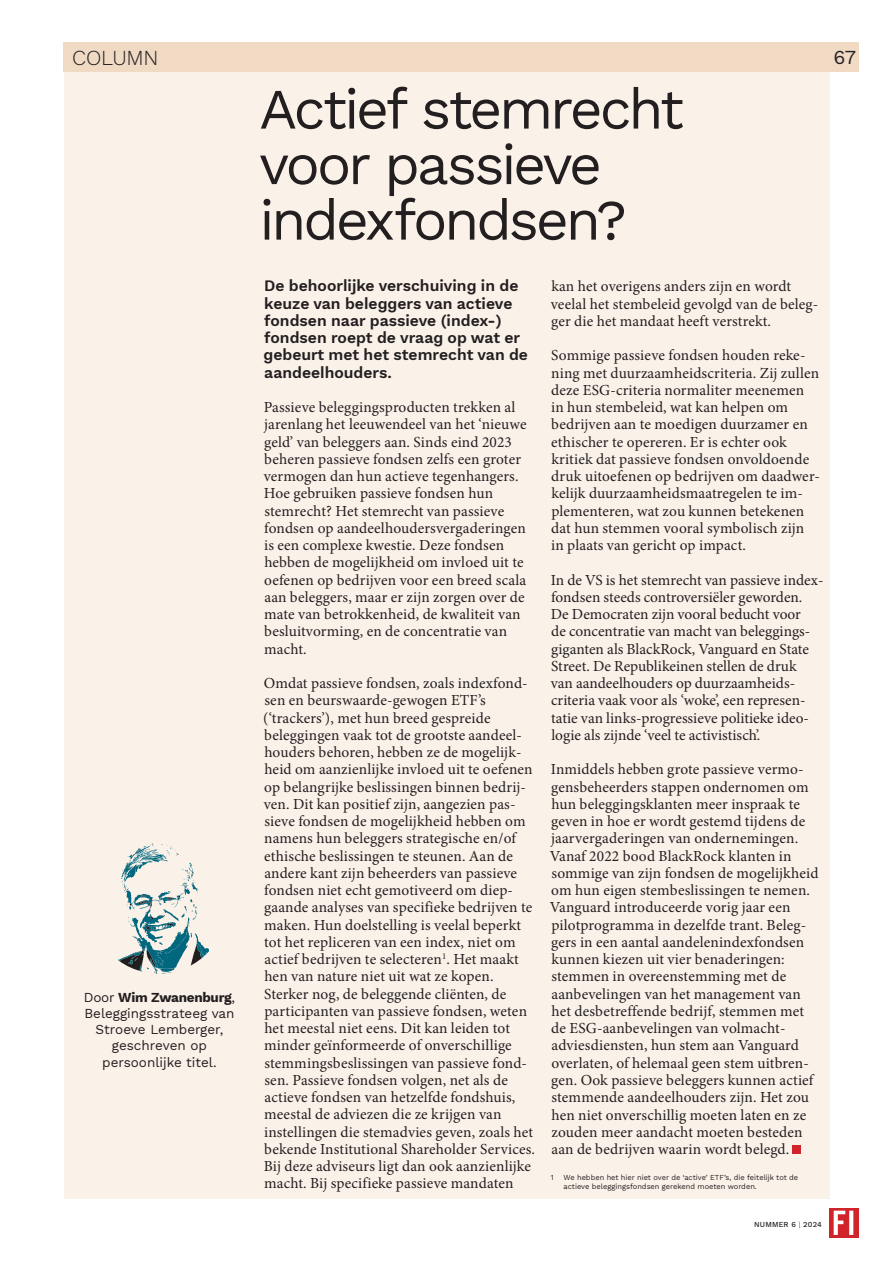
<style>
.page{position:relative;width:893px;height:1263px;background:#fff}
.page>*{position:absolute;margin:0;border:0;box-sizing:border-box;transform-origin:0 0}
.t1{font:57px/55.5px "Work Sans";letter-spacing:-.055em;color:#231f20}
.t2{font:300 21px "Work Sans";letter-spacing:-.015em;color:#231f20}
.t3{font:600 15.75px/17.2px "Work Sans";color:#231f20}
.t4{font:15.3px/17.2px "Minion Pro";letter-spacing:.01em;color:#231f20}
.t5{font:13.5px/16.2px "Work Sans";color:#231f20;text-align:center}
.t6{font:7.5px/9px "Work Sans";color:#231f20}
.t7{font:500 7.5px "Work Sans";letter-spacing:.02em;color:#231f20}
.s1{font-weight:700}
.s2{font-weight:400;color:#d1232a}
</style>
<div class="page">
<svg style="left:829px;top:1208px;width:30px;height:30px"></svg>
<svg style="left:834px;top:1210px;width:19px;height:25px"></svg>
<div style="left:64px;top:43px;width:765px;height:1155px;background:#faf1e9"></div>
<div style="left:793px;top:1145px;width:8px;height:9px;background:#d1232a"></div>
<div style="left:829px;top:43px;width:30px;height:29px;background:#f0dac4"></div>
<div style="left:64px;top:43px;width:765px;height:29px;background:#f0dac4"></div>
<svg style="left:118px;top:843px;width:91px;height:131px"></svg>
<h2 class="t2" style="left:72px;top:42px;width:88px">COLUMN</h2>
<p class="t5" style="left:84px;top:988px;width:153px">Door <span class="s1">Wim Zwanenburg</span>,<br>Beleggingsstrateeg van<br>Stroeve Lemberger, geschreven op persoonlijke titel.</p>
<h1 class="t1" style="left:259px;top:79px;width:426px">Actief stemrecht voor passieve indexfondsen?</h1>
<p class="t3" style="left:263px;top:277px;width:266px">De behoorlijke verschuiving in de keuze van beleggers van actieve fondsen naar passieve (index-) fondsen roept de vraag op wat er gebeurt met het stemrecht van de aandeelhouders.</p>
<p class="t4" style="left:264px;top:399px;width:264px">Passieve beleggingsproducten trekken al jarenlang het leeuwendeel van het ‘nieuwe geld’ van beleggers aan. Sinds eind 2023 beheren passieve fondsen zelfs een groter vermogen dan hun actieve tegenhangers.<br>Hoe gebruiken passieve fondsen hun stemrecht? Het stemrecht van passieve fondsen op aandeelhoudersvergaderingen is een complexe kwestie. Deze fondsen hebben de mogelijkheid om invloed uit te oefenen op bedrijven voor een breed scala aan beleggers, maar er zijn zorgen over de mate van betrokkenheid, de kwaliteit van besluitvorming, en de concentratie van macht.</p>
<p class="t4" style="left:263px;top:675px;width:273px">Omdat passieve fondsen, zoals indexfond&shy;sen en beurswaarde-gewogen ETF’s (‘trackers’), met hun breed gespreide beleggingen vaak tot de grootste aandeel&shy;houders behoren, hebben ze de mogelijk&shy;heid om aanzienlijke invloed uit te oefenen op belangrijke beslissingen binnen bedrij&shy;ven. Dit kan positief zijn, aangezien pas&shy;sieve fondsen de mogelijkheid hebben om namens hun beleggers strategische en/of ethische beslissingen te steunen. Aan de andere kant zijn beheerders van passieve fondsen niet echt gemotiveerd om diep&shy;gaande analyses van specifieke bedrijven te maken. Hun doelstelling is veelal beperkt tot het repliceren van een index, niet om actief bedrijven te selecteren<sup>1</sup>. Het maakt hen van nature niet uit wat ze kopen.<br>Sterker nog, de beleggende cliënten, de participanten van passieve fondsen, weten het meestal niet eens. Dit kan leiden tot minder geïnformeerde of onverschillige stemmingsbeslissingen van passieve fond&shy;sen. Passieve fondsen volgen, net als de actieve fondsen van hetzelfde fondshuis, meestal de adviezen die ze krijgen van instellingen die stemadvies geven, zoals het bekende Institutional Shareholder Services.<br>Bij deze adviseurs ligt dan ook aanzienlijke macht. Bij specifieke passieve mandaten</p>
<p class="t4" style="left:551px;top:278px;width:269px">kan het overigens anders zijn en wordt veelal het stembeleid gevolgd van de beleg&shy;ger die het mandaat heeft verstrekt.</p>
<p class="t4" style="left:551px;top:347px;width:270px">Sommige passieve fondsen houden reke&shy;ning met duurzaamheidscriteria. Zij zullen deze ESG-criteria normaliter meenemen in hun stembeleid, wat kan helpen om bedrijven aan te moedigen duurzamer en ethischer te opereren. Er is echter ook kritiek dat passieve fondsen onvoldoende druk uitoefenen op bedrijven om daadwer&shy;kelijk duurzaamheidsmaatregelen te im&shy;plementeren, wat zou kunnen betekenen dat hun stemmen vooral symbolisch zijn in plaats van gericht op impact.</p>
<p class="t4" style="left:551px;top:571px;width:274px">In de VS is het stemrecht van passieve index&shy;fondsen steeds controversiëler geworden.<br>De Democraten zijn vooral beducht voor<br>de concentratie van macht van beleggings&shy;giganten als BlackRock, Vanguard en State Street. De Republikeinen stellen de druk<br>van aandeelhouders op duurzaamheids&shy;criteria vaak voor als ‘woke’, een represen&shy;tatie van links-progressieve politieke ideo&shy;logie als zijnde ‘veel te activistisch’.</p>
<p class="t4" style="left:550px;top:761px;width:270px">Inmiddels hebben grote passieve vermo&shy;gensbeheerders stappen ondernomen om hun beleggingsklanten meer inspraak te geven in hoe er wordt gestemd tijdens de jaarvergaderingen van ondernemingen.<br>Vanaf 2022 bood BlackRock klanten in sommige van zijn fondsen de mogelijkheid om hun eigen stembeslissingen te nemen.<br>Vanguard introduceerde vorig jaar een pilotprogramma in dezelfde trant. Beleg&shy;gers in een aantal aandelenindexfondsen kunnen kiezen uit vier benaderingen: stemmen in overeenstemming met de aanbevelingen van het management van het desbetreffende bedrijf, stemmen met de ESG-aanbevelingen van volmacht&shy;adviesdiensten, hun stem aan Vanguard overlaten, of helemaal geen stem uitbren&shy;gen. Ook passieve beleggers kunnen actief stemmende aandeelhouders zijn. Het zou hen niet onverschillig moeten laten en ze zouden meer aandacht moeten besteden aan de bedrijven waarin wordt belegd.</p>
<p class="t6" style="left:551px;top:1172px;width:4px">1</p>
<p class="t6" style="left:563px;top:1172px;width:236px">We hebben het hier niet over de ‘active’ ETF’s, die feitelijk tot de actieve beleggingsfondsen gerekend moeten worden.</p>
<p class="t7" style="left:754px;top:1219px;width:69px">NUMMER 6 <span class="s2">|</span> 2024</p>
</div>
